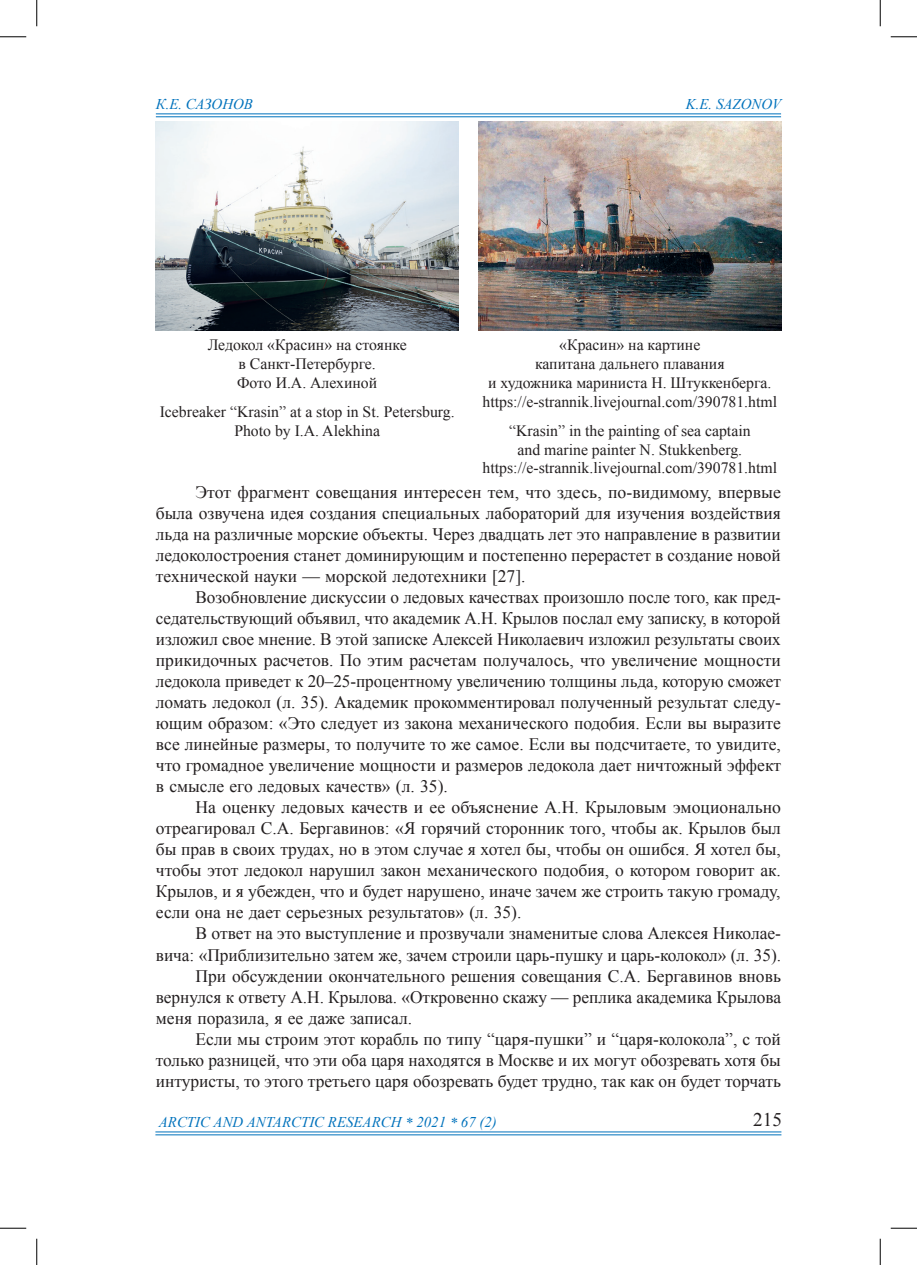
<style>
.page{position:relative;width:917px;height:1265px;background:#fff}
.page>*{position:absolute;margin:0;border:0;box-sizing:border-box;transform-origin:0 0}
.t1{font:19.25px "Times New Roman";color:#231f20}
.t2{font:17.5px/21px "Times New Roman";color:#231f20;text-align:justify}
.t3{font:15.75px/18.9px "Times New Roman";color:#231f20;text-align:center}
.t4{font:italic 14.88px "Times New Roman";color:#0072bc}
</style>
<div class="page">
<hr style="left:155px;top:1131px;width:626px;height:1px;background:#0072bc">
<hr style="left:155px;top:1134px;width:626px;height:1px;background:#0072bc">
<img style="left:156px;top:121px;width:302px;height:210px">
<img style="left:479px;top:122px;width:302px;height:208px">
<hr style="left:156px;top:113px;width:625px;height:1px;background:#0072bc">
<hr style="left:156px;top:116px;width:625px;height:1px;background:#0072bc">
<svg style="left:0;top:36px;width:26px;height:1px"></svg>
<svg style="left:891px;top:36px;width:26px;height:1px"></svg>
<svg style="left:0;top:1227px;width:26px;height:1px"></svg>
<svg style="left:891px;top:1227px;width:26px;height:1px"></svg>
<svg style="left:36px;top:0;width:1px;height:26px"></svg>
<svg style="left:36px;top:1238px;width:1px;height:26px"></svg>
<svg style="left:880px;top:0;width:1px;height:26px"></svg>
<svg style="left:880px;top:1238px;width:1px;height:26px"></svg>
<p class="t4" style="left:156px;top:93px;width:99px">К.Е. САЗОНОВ</p>
<p class="t4" style="left:686px;top:93px;width:97px">K.E. SAZONOV</p>
<p class="t3" style="left:208px;top:335px;width:200px">Ледокол «Красин» на стоянке в Санкт-Петербурге.<br>Фото И.А. Алехиной</p>
<p class="t3" style="left:160px;top:401px;width:296px">Icebreaker “Krasin” at a stop in St. Petersburg.<br>Photo by I.A. Alekhina</p>
<p class="t3" style="left:483px;top:335px;width:296px">«Красин» на картине<br>капитана дальнего плавания<br>и художника мариниста Н. Штуккенберга. https://e-strannik.livejournal.com/390781.html</p>
<p class="t3" style="left:483px;top:420px;width:296px">“Krasin” in the painting of sea captain<br>and marine painter N. Stukkenberg. https://e-strannik.livejournal.com/390781.html</p>
<p class="t2" style="left:156px;top:481px;width:627px;text-indent:40px">Этот фрагмент совещания интересен тем, что здесь, по-видимому, впервые была озвучена идея создания специальных лабораторий для изучения воздействия льда на различные морские объекты. Через двадцать лет это направление в развитии ледоколостроения станет доминирующим и постепенно перерастет в создание новой технической науки — морской ледотехники [27].</p>
<p class="t2" style="left:156px;top:586px;width:627px;text-indent:40px">Возобновление дискуссии о ледовых качествах произошло после того, как пред&shy;седательствующий объявил, что академик А.Н. Крылов послал ему записку, в которой изложил свое мнение. В этой записке Алексей Николаевич изложил результаты своих прикидочных расчетов. По этим расчетам получалось, что увеличение мощности ледокола приведет к 20–25-процентному увеличению толщины льда, которую сможет ломать ледокол (л. 35). Академик прокомментировал полученный результат следу&shy;ющим образом: «Это следует из закона механического подобия. Если вы выразите все линейные размеры, то получите то же самое. Если вы подсчитаете, то увидите, что громадное увеличение мощности и размеров ледокола дает ничтожный эффект в смысле его ледовых качеств» (л. 35).</p>
<p class="t2" style="left:156px;top:796px;width:627px;text-indent:40px">На оценку ледовых качеств и ее объяснение А.Н. Крыловым эмоционально отреагировал С.А. Бергавинов: «Я горячий сторонник того, чтобы ак. Крылов был бы прав в своих трудах, но в этом случае я хотел бы, чтобы он ошибся. Я хотел бы, чтобы этот ледокол нарушил закон механического подобия, о котором говорит ак.<br>Крылов, и я убежден, что и будет нарушено, иначе зачем же строить такую громаду, если она не дает серьезных результатов» (л. 35).</p>
<p class="t2" style="left:196px;top:922px;width:587px">В ответ на это выступление и прозвучали знаменитые слова Алексея Николае-</p>
<p class="t2" style="left:156px;top:943px;width:627px">вича: «Приблизительно затем же, зачем строили царь-пушку и царь-колокол» (л. 35).</p>
<p class="t2" style="left:196px;top:964px;width:587px">При обсуждении окончательного решения совещания С.А. Бергавинов вновь</p>
<p class="t2" style="left:156px;top:985px;width:627px">вернулся к ответу А.Н. Крылова. «Откровенно скажу — реплика академика Крылова</p>
<p class="t2" style="left:156px;top:1006px;width:258px">меня поразила, я ее даже записал.</p>
<p class="t2" style="left:196px;top:1027px;width:587px">Если мы строим этот корабль по типу “царя-пушки” и “царя-колокола”, с той</p>
<p class="t2" style="left:156px;top:1048px;width:626px">только разницей, что эти оба царя находятся в Москве и их могут обозревать хотя бы</p>
<p class="t2" style="left:156px;top:1069px;width:627px">интуристы, то этого третьего царя обозревать будет трудно, так как он будет торчать</p>
<p class="t4" style="left:159px;top:1111px;width:340px">ARCTIC AND ANTARCTIC RESEARCH * 2021 * 67 (2)</p>
<p class="t1" style="left:753px;top:1106px;width:30px">215</p>
</div>
